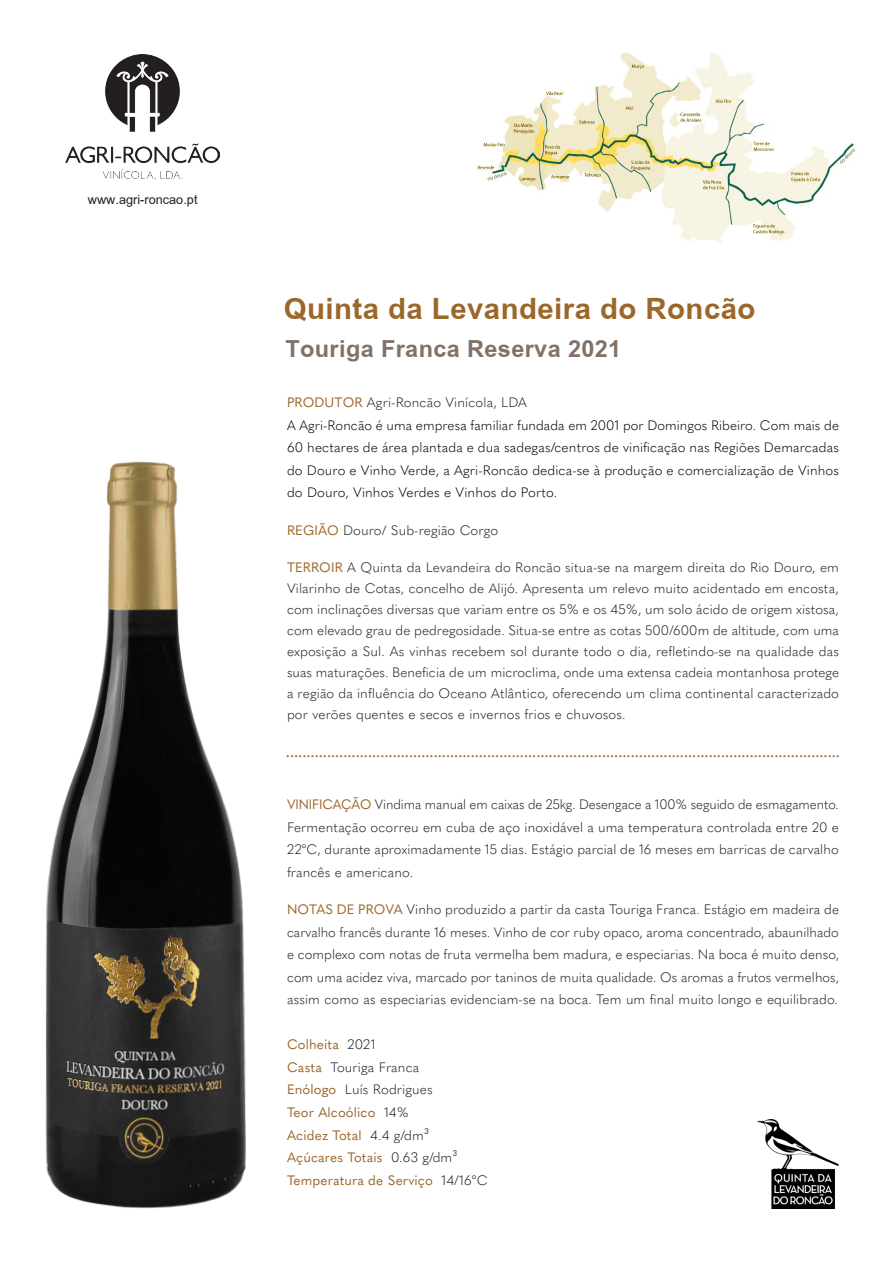
<style>
.page{position:relative;width:893px;height:1263px;background:#fff}
.page>*{position:absolute;margin:0;border:0;box-sizing:border-box;transform-origin:0 0}
.t1{font:700 45px "Browallia UPC";letter-spacing:.01em;color:#9b672a}
.t2{font:700 36px "Browallia UPC";letter-spacing:.01em;color:#827167}
.t3{font:19.5px "Browallia UPC";color:#231f20}
.t4{font:18px "Minion Pro";color:#9b672a}
.t5{font:300 13.5px/21px "Quasimoda";letter-spacing:.01em;color:#231f20;text-align:justify}
.t6{font:300 13.5px/22.5px "Quasimoda";letter-spacing:.01em;color:#000001;text-align:justify}
.t7{font:13.5px "Quasimoda";letter-spacing:.01em;color:#9b672a}
.s1{font-weight:400;color:#9b672a}
.s2{font-weight:300;color:#231f20}
</style>
<div class="page">
<img style="left:66px;top:54px;width:154px;height:126px">
<img style="left:45px;top:461px;width:201px;height:747px">
<img style="left:757px;top:1120px;width:82px;height:89px">
<img style="left:477px;top:52px;width:378px;height:191px">
<p class="t3" style="left:88px;top:187px;width:111px">www.agri-roncao.pt</p>
<p class="t1" style="left:284px;top:280px;width:473px">Quinta da Levandeira do Roncão</p>
<p class="t2" style="left:285px;top:325px;width:337px">Touriga Franca Reserva 2021</p>
<p class="t5" style="left:287px;top:391px;width:242px"><span class="s1">PRODUTOR</span> Agri-Roncão Vinícola, LDA</p>
<p class="t6" style="left:287px;top:413px;width:553px">A Agri-Roncão é uma empresa familiar fundada em 2001 por Domingos Ribeiro. Com mais de 60 hectares de área plantada e dua sadegas/centros de vinificação nas Regiões Demarcadas do Douro e Vinho Verde, a Agri-Roncão dedica-se à produção e comercialização de Vinhos do Douro, Vinhos Verdes e Vinhos do Porto.</p>
<p class="t5" style="left:287px;top:519px;width:213px"><span class="s1">REGIÃO</span> Douro/ Sub-região Corgo</p>
<p class="t5" style="left:287px;top:556px;width:554px"><span class="s1">TERROIR</span> A Quinta da Levandeira do Roncão situa-se na margem direita do Rio Douro, em Vilarinho de Cotas, concelho de Alijó. Apresenta um relevo muito acidentado em encosta, com inclinações diversas que variam entre os 5% e os 45%, um solo ácido de origem xistosa, com elevado grau de pedregosidade. Situa-se entre as cotas 500/600m de altitude, com uma exposição a Sul. As vinhas recebem sol durante todo o dia, refletindo-se na qualidade das suas maturações. Beneficia de um microclima, onde uma extensa cadeia montanhosa protege a região da influência do Oceano Atlântico, oferecendo um clima continental caracterizado por verões quentes e secos e invernos frios e chuvosos.</p>
<p class="t4" style="left:286px;top:739px;width:556px">.......................................................................................................................................</p>
<p class="t5" style="left:287px;top:792px;width:553px;line-height:22.5px"><span class="s1">VINIFICAÇÃO</span> Vindima manual em caixas de 25kg. Desengace a 100% seguido de esmagamento.<br>Fermentação ocorreu em cuba de aço inoxidável a uma temperatura controlada entre 20 e 22ºC, durante aproximadamente 15 dias. Estágio parcial de 16 meses em barricas de carvalho francês e americano.</p>
<p class="t5" style="left:287px;top:897px;width:554px;line-height:22.5px"><span class="s1">NOTAS DE PROVA</span> Vinho produzido a partir da casta Touriga Franca. Estágio em madeira de carvalho francês durante 16 meses. Vinho de cor ruby opaco, aroma concentrado, abaunilhado e complexo com notas de fruta vermelha bem madura, e especiarias. Na boca é muito denso, com uma acidez viva, marcado por taninos de muita qualidade. Os aromas a frutos vermelhos, assim como as especiarias evidenciam-se na boca. Tem um final muito longo e equilibrado.</p>
<p class="t7" style="left:287px;top:1034px;width:90px">Colheita <span class="s2">2021</span></p>
<p class="t5" style="left:287px;top:1056px;width:134px"><span class="s1">Casta</span> Touriga Franca</p>
<p class="t5" style="left:287px;top:1078px;width:147px"><span class="s1">Enólogo</span> Luís Rodrigues</p>
<p class="t7" style="left:287px;top:1102px;width:124px">Teor Alcoólico <span class="s2">14%</span></p>
<p class="t7" style="left:287px;top:1124px;width:143px">Acidez Total <span class="s2">4.4 g/dm³</span></p>
<p class="t7" style="left:287px;top:1147px;width:172px">Açúcares Totais <span class="s2">0.63 g/dm³</span></p>
<p class="t7" style="left:287px;top:1169px;width:202px">Temperatura de Serviço <span class="s2">14/16ºC</span></p>
</div>
